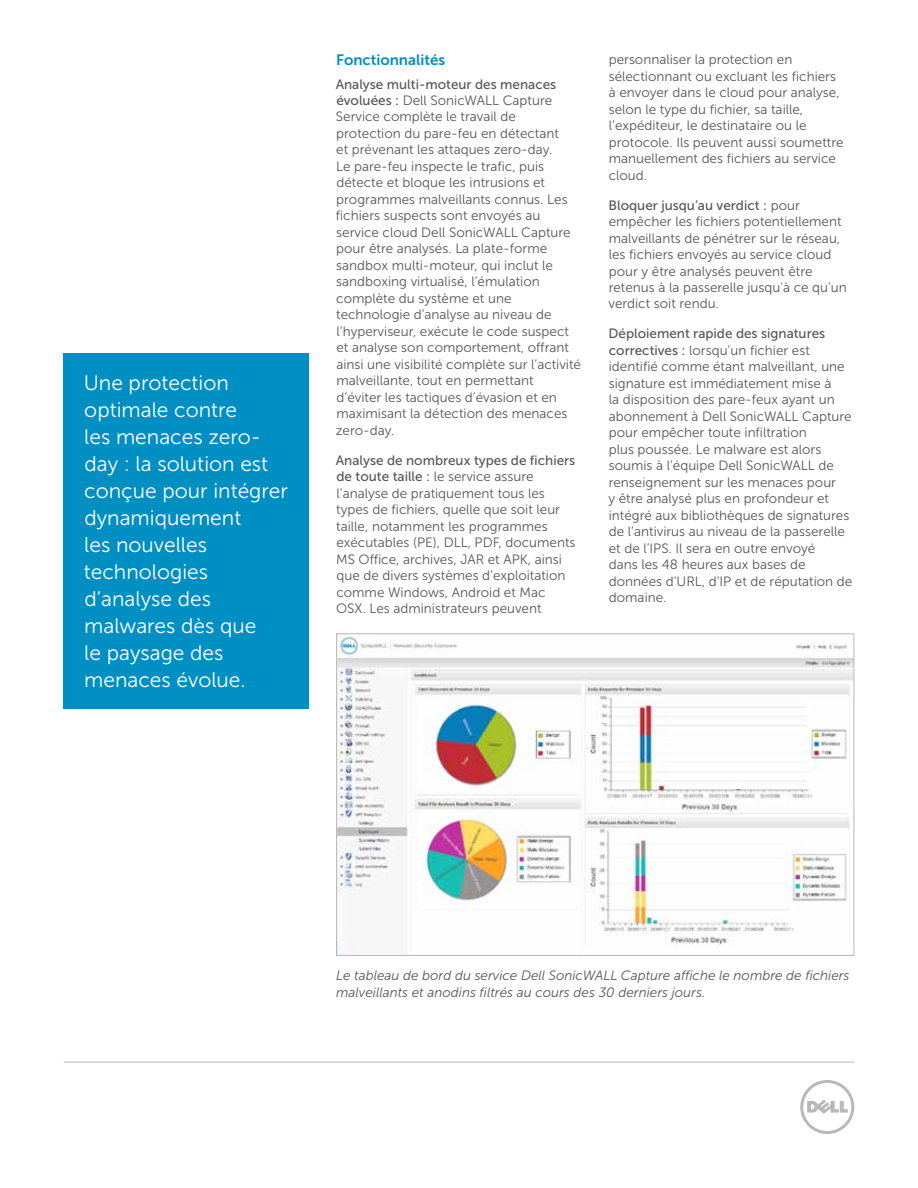
<style>
.page{position:relative;width:918px;height:1188px;background:#fff}
.page>*{position:absolute;margin:0;border:0;box-sizing:border-box;transform-origin:0 0}
.t1{font:21px/27px "Museo Sans For Dell 300";color:#fff}
.t2{font:15px "Museo Sans For Dell 700";color:#008fc3}
.t3{font:13.5px/16.5px "Museo Sans For Dell 300";color:#565656}
.t4{font:italic 13.5px/16.5px "Museo Sans For Dell 300";color:#565656}
.t5{font:13.5px "Museo Sans For Dell 500";color:#565656}
.s1{font-family:"Museo Sans For Dell 500"}
.s2{font-family:"Museo Sans For Dell 300"}
</style>
<div class="page">
<hr style="left:64px;top:1062px;width:790px;height:1px;background:#b8b8b8">
<svg style="left:800px;top:1080px;width:54px;height:54px"></svg>
<div style="left:64px;top:354px;width:245px;height:355px;background:#008fc3"></div>
<img style="left:338px;top:636px;width:514px;height:318px">
<div style="left:336px;top:634px;width:518px;height:322px;border:1px solid #b8b8b8"></div>
<h1 class="t1" style="left:84px;top:369px;width:206px">Une protection optimale contre<br>les menaces zero&shy;day : la solution est conçue pour intégrer dynamiquement<br>les nouvelles technologies d’analyse des malwares dès que<br>le paysage des menaces évolue.</h1>
<p class="t2" style="left:336px;top:52px;width:111px">Fonctionnalités</p>
<p class="t5" style="left:336px;top:76px;width:222px">Analyse multi-moteur des menaces</p>
<p class="t3" style="left:336px;top:92px;width:247px"><span class="s1">évoluées :</span> Dell SonicWALL Capture Service complète le travail de protection du pare-feu en détectant<br>et prévenant les attaques zero-day.<br>Le pare-feu inspecte le trafic, puis détecte et bloque les intrusions et programmes malveillants connus. Les fichiers suspects sont envoyés au service cloud Dell SonicWALL Capture pour être analysés. La plate-forme sandbox multi-moteur, qui inclut le sandboxing virtualisé, l’émulation complète du système et une technologie d’analyse au niveau de l’hyperviseur, exécute le code suspect et analyse son comportement, offrant ainsi une visibilité complète sur l’activité malveillante, tout en permettant<br>d’éviter les tactiques d’évasion et en maximisant la détection des menaces zero-day.</p>
<p class="t5" style="left:336px;top:453px;width:241px">Analyse de nombreux types de fichiers</p>
<p class="t3" style="left:336px;top:469px;width:241px"><span class="s1">de toute taille :</span> le service assure l’analyse de pratiquement tous les types de fichiers, quelle que soit leur taille, notamment les programmes exécutables (PE), DLL, PDF, documents MS Office, archives, JAR et APK, ainsi que de divers systèmes d’exploitation comme Windows, Android et Mac OSX. Les administrateurs peuvent</p>
<p class="t3" style="left:609px;top:51px;width:236px">personnaliser la protection en sélectionnant ou excluant les fichiers à envoyer dans le cloud pour analyse, selon le type du fichier, sa taille, l’expéditeur, le destinataire ou le protocole. Ils peuvent aussi soumettre manuellement des fichiers au service cloud.</p>
<p class="t5" style="left:609px;top:197px;width:193px">Bloquer jusqu’au verdict : <span class="s2">pour</span></p>
<p class="t3" style="left:608px;top:213px;width:240px">empêcher les fichiers potentiellement malveillants de pénétrer sur le réseau, les fichiers envoyés au service cloud pour y être analysés peuvent être retenus à la passerelle jusqu'à ce qu’un verdict soit rendu.</p>
<p class="t5" style="left:609px;top:326px;width:218px">Déploiement rapide des signatures</p>
<p class="t3" style="left:608px;top:342px;width:245px"><span class="s1">correctives :</span> lorsqu’un fichier est identifié comme étant malveillant, une signature est immédiatement mise à<br>la disposition des pare-feux ayant un abonnement à Dell SonicWALL Capture pour empêcher toute infiltration<br>plus poussée. Le malware est alors soumis à l’équipe Dell SonicWALL de renseignement sur les menaces pour<br>y être analysé plus en profondeur et intégré aux bibliothèques de signatures de l’antivirus au niveau de la passerelle et de l’IPS. Il sera en outre envoyé<br>dans les 48 heures aux bases de données d’URL, d’IP et de réputation de domaine.</p>
<p class="t4" style="left:336px;top:967px;width:515px">Le tableau de bord du service Dell SonicWALL Capture affiche le nombre de fichiers malveillants et anodins filtrés au cours des 30 derniers jours.</p>
</div>
